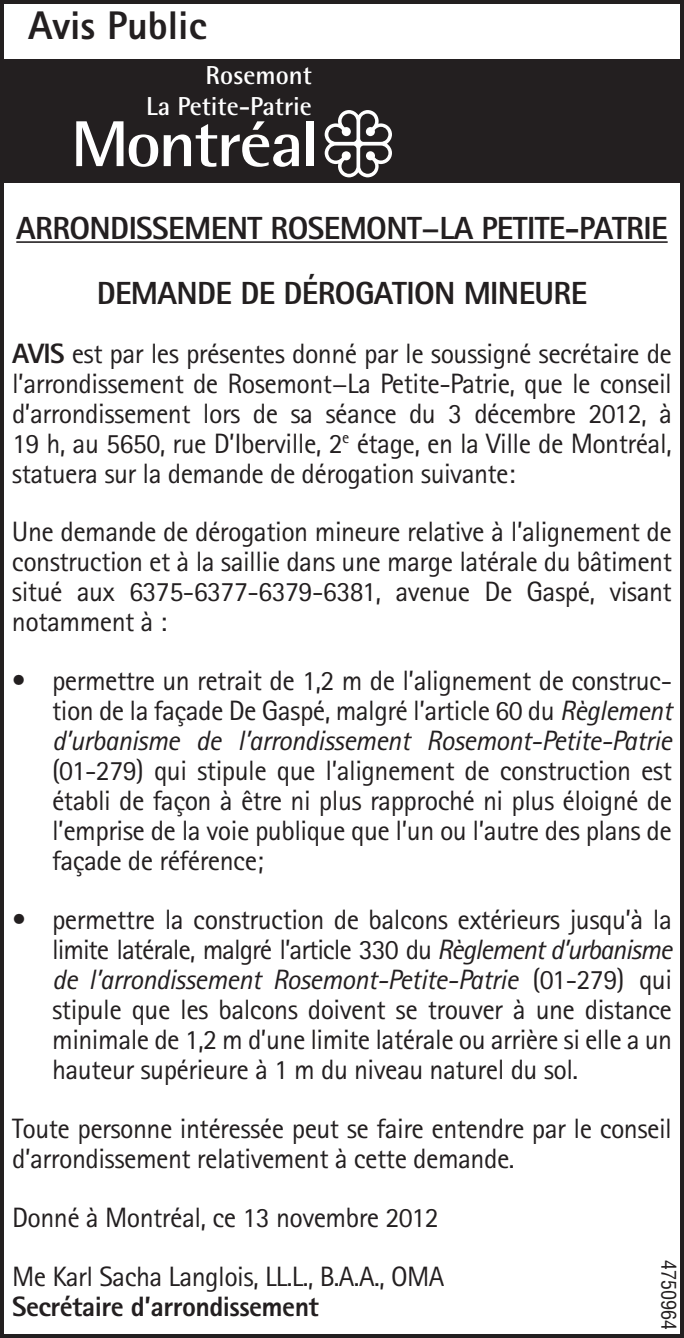
<style>
.page{position:relative;width:684px;height:1338px;background:#fff}
.page>*{position:absolute;margin:0;border:0;box-sizing:border-box;transform-origin:0 0}
.t1{font:800 40px "Rotis Sans Serif";color:#231f20}
.t2{font:800 32px/64.8px "Rotis Sans Serif";letter-spacing:-.02em;color:#231f20;text-align:center}
.t3{font:28px/30px "Rotis Sans Serif";letter-spacing:-.02em;color:#231f20;text-align:justify}
.t4{font:800 28px "Rotis Sans Serif";letter-spacing:-.02em;color:#231f20}
.t5{font:700 26px/31.2px "Rotis Semi Sans";color:#fff;text-align:right}
.t6{font:condensed 20px "Helvetica";color:#231f20}
.s1{font-weight:800}
.s2{font-style:italic}
</style>
<div class="page">
<div style="left:0;top:59px;width:684px;height:123px;background:#231f20"></div>
<svg style="left:76px;top:121px;width:82px;height:46px"></svg>
<svg style="left:164px;top:121px;width:135px;height:46px"></svg>
<div style="left:306px;top:121px;width:7px;height:45px;background:#fff"></div>
<svg style="left:325px;top:110px;width:67px;height:67px"></svg>
<div style="left:0;top:0;width:684px;height:1337px;border:4px solid #231f20"></div>
<hr style="left:16px;top:241px;width:652px;height:2px;background:#231f20">
<h1 class="t1" style="left:28px;top:0;width:180px">Avis Public</h1>
<p class="t5" style="left:146px;top:59px;width:167px">Rosemont<br>La Petite-Patrie</p>
<p class="t2" style="left:16px;top:195px;width:653px">ARRONDISSEMENT ROSEMONT−LA PETITE-PATRIE<br>DEMANDE DE DÉROGATION MINEURE</p>
<p class="t3" style="left:12px;top:338px;width:662px"><span class="s1">AVIS</span> est par les présentes donné par le soussigné secrétaire de l’arrondissement de Rosemont−La Petite-Patrie, que le conseil d’arrondissement lors de sa séance du 3 décembre 2012, à 19 h, au 5650, rue D’Iberville, 2<sup>e</sup> étage, en la Ville de Montréal, statuera sur la demande de dérogation suivante:</p>
<p class="t3" style="left:12px;top:516px;width:662px">Une demande de dérogation mineure relative à l’alignement de construction et à la saillie dans une marge latérale du bâtiment situé aux 6375-6377-6379-6381, avenue De Gaspé, visant notamment à :</p>
<p class="t3" style="left:52px;top:665px;width:622px;text-indent:-40px">• permettre un retrait de 1,2 m de l’alignement de construc&shy;tion de la façade De Gaspé, malgré l’article 60 du <span class="s2">Règlement d’urbanisme de l’arrondissement Rosemont-Petite-Patrie</span></p>
<p class="t3" style="left:52px;top:755px;width:622px">(01-279) qui stipule que l’alignement de construction est établi de façon à être ni plus rapproché ni plus éloigné de l’emprise de la voie publique que l’un ou l’autre des plans de façade de référence;</p>
<p class="t3" style="left:52px;top:904px;width:622px;text-indent:-40px">• permettre la construction de balcons extérieurs jusqu’à la limite latérale, malgré l’article 330 du <span class="s2">Règlement d’urbanisme de l’arrondissement Rosemont-Petite-Patrie</span> (01-279) qui stipule que les balcons doivent se trouver à une distance minimale de 1,2 m d’une limite latérale ou arrière si elle a un hauteur supérieure à 1 m du niveau naturel du sol.</p>
<p class="t3" style="left:12px;top:1113px;width:661px">Toute personne intéressée peut se faire entendre par le conseil d’arrondissement relativement à cette demande.</p>
<p class="t3" style="left:12px;top:1187px;width:434px;line-height:58.8px">Donné à Montréal, ce 13 novembre 2012<br>Me Karl Sacha Langlois, LL.L., B.A.A., OMA</p>
<p class="t4" style="left:12px;top:1288px;width:308px">Secrétaire d’arrondissement</p>
<p class="t6" style="left:681px;top:1259px;width:72px;rotate:90deg">4750964</p>
</div>
